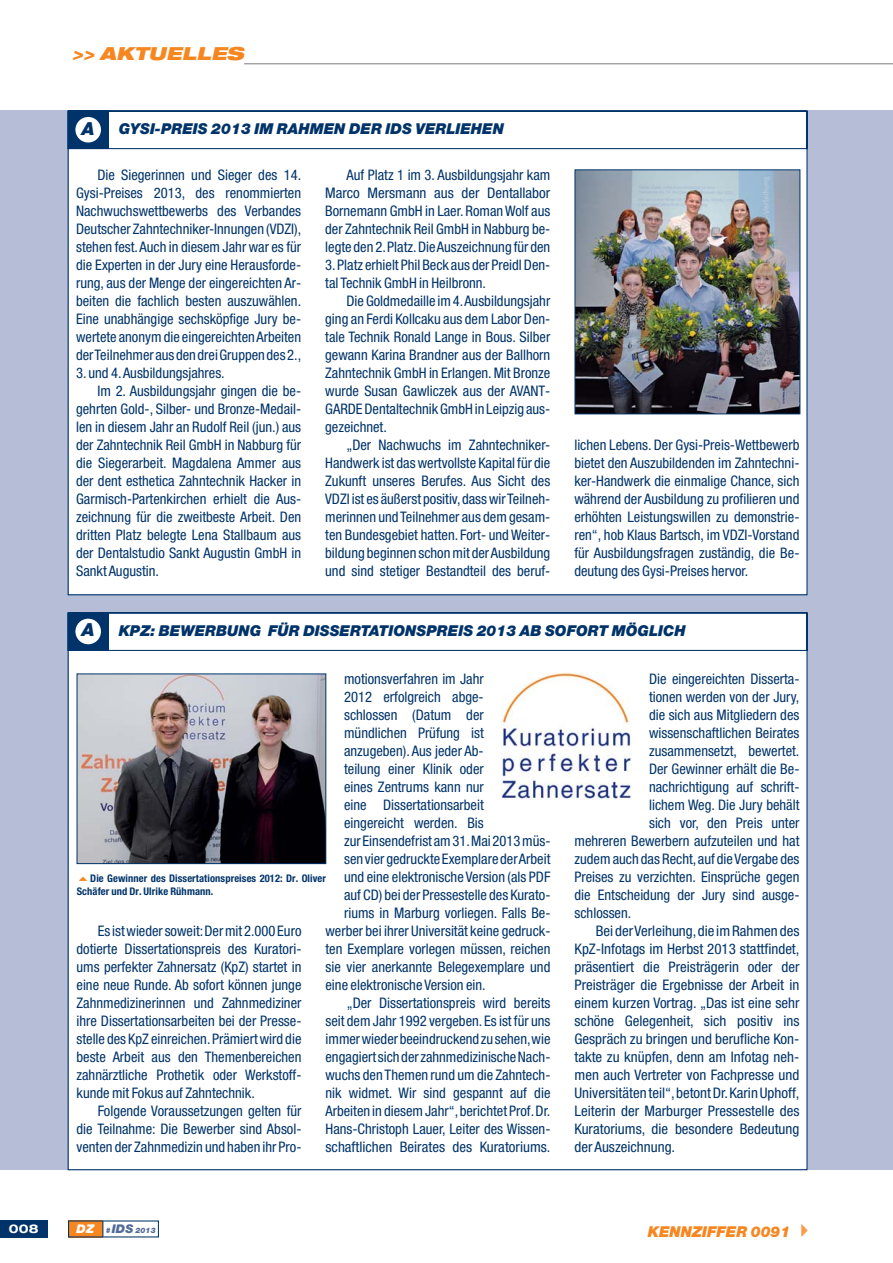
<style>
.page{position:relative;width:893px;height:1263px;background:#fff}
.page>*{position:absolute;margin:0;border:0;box-sizing:border-box;transform-origin:0 0}
.t1{font:italic 900 expanded 18px "Helvetica Neue";color:#f6861f}
.t2{font:italic 900 18px "Helvetica Neue";color:#003369}
.t3{font:italic 900 15px "Helvetica Neue";color:#003369}
.t4{font:italic 900 15px "Helvetica Neue";color:#f6861f}
.t5{font:condensed 14.55px/18px "Helvetica Neue";color:#003369;text-align:justify}
.t6{font:700 expanded 12px "Helvetica Neue";color:#fff}
.t7{font:700 condensed 10.5px/13.5px "Helvetica Neue";letter-spacing:.01em;color:#003369}
.t8{font:italic 900 7.5px "Helvetica Neue";color:#516b98}
.s1{font-size:12px;color:#fff}
.s2{font-size:12px}
.s3{color:#f89b49}
</style>
<div class="page">
<hr style="left:244px;top:63px;width:649px;height:1px;background:#808285">
<div style="left:68px;top:1220px;width:35px;height:17px;background:#f6861f"></div>
<div style="left:0;top:1220px;width:48px;height:17px;background:#003369"></div>
<svg style="left:102px;top:1221px;width:1px;height:16px"></svg>
<div style="left:0;top:111px;width:893px;height:1059px;background:#b5bed6"></div>
<div style="left:67px;top:110px;width:741px;height:486px;background:#fff"></div>
<div style="left:68px;top:111px;width:41px;height:38px;background:#003369"></div>
<div style="left:75px;top:117px;width:26px;height:26px;background:#fff;border-radius:50%"></div>
<img style="left:577px;top:172px;width:221px;height:240px">
<div style="left:575px;top:170px;width:225px;height:244px;border:1px solid #003369"></div>
<div style="left:67px;top:612px;width:741px;height:559px;background:#fff"></div>
<div style="left:68px;top:612px;width:41px;height:39px;background:#003369"></div>
<div style="left:75px;top:619px;width:26px;height:25px;background:#fff;border-radius:50%"></div>
<img style="left:79px;top:676px;width:245px;height:186px">
<div style="left:77px;top:674px;width:249px;height:190px;border:1px solid #003369"></div>
<img style="left:502px;top:673px;width:129px;height:129px">
<svg style="left:79px;top:877px;width:8px;height:4px"></svg>
<p class="t1" style="left:72px;top:45px;width:177px">&gt;&gt; AKTUELLES</p>
<p class="t2" style="left:82px;top:122px;width:14px">A</p>
<p class="t3" style="left:119px;top:123px;width:387px">GYSI-PREIS 2013 IM RAHMEN DER IDS VERLIEHEN</p>
<p class="t5" style="left:76px;top:167px;width:227px;text-indent:21px">Die Siegerinnen und Sieger des 14.<br>Gysi-Preises 2013, des renommierten Nachwuchswettbewerbs des Verbandes Deutscher Zahntechniker-Innungen (VDZI), stehen fest. Auch in diesem Jahr war es für die Experten in der Jury eine Herausforde&shy;rung, aus der Menge der eingereichten Ar&shy;beiten die fachlich besten auszuwählen.<br>Eine unabhängige sechsköpfige Jury be&shy;wertete anonym die eingereichten Arbeiten der Teilnehmer aus den drei Gruppen des 2.,</p>
<p class="t5" style="left:76px;top:365px;width:150px">3. und 4. Ausbildungsjahres.</p>
<p class="t5" style="left:97px;top:383px;width:205px">Im 2. Ausbildungsjahr gingen die be-</p>
<p class="t5" style="left:76px;top:401px;width:227px">gehrten Gold-, Silber- und Bronze-Medail-</p>
<p class="t5" style="left:76px;top:419px;width:227px">len in diesem Jahr an Rudolf Reil (jun.) aus</p>
<p class="t5" style="left:76px;top:437px;width:227px">der Zahntechnik Reil GmbH in Nabburg für</p>
<p class="t5" style="left:76px;top:455px;width:227px">die Siegerarbeit. Magdalena Ammer aus</p>
<p class="t5" style="left:76px;top:473px;width:227px">der dent esthetica Zahntechnik Hacker in</p>
<p class="t5" style="left:76px;top:491px;width:227px">Garmisch-Partenkirchen erhielt die Aus-</p>
<p class="t5" style="left:76px;top:509px;width:227px">zeichnung für die zweitbeste Arbeit. Den</p>
<p class="t5" style="left:76px;top:527px;width:227px">dritten Platz belegte Lena Stallbaum aus</p>
<p class="t5" style="left:76px;top:545px;width:227px">der Dentalstudio Sankt Augustin GmbH in</p>
<p class="t5" style="left:76px;top:563px;width:84px">Sankt Augustin.</p>
<p class="t5" style="left:325px;top:167px;width:227px;text-indent:21px">Auf Platz 1 im 3. Ausbildungsjahr kam Marco Mersmann aus der Dentallabor Bornemann GmbH in Laer. Roman Wolf aus der Zahntechnik Reil GmbH in Nabburg be&shy;legte den 2. Platz. Die Auszeichnung für den</p>
<p class="t5" style="left:325px;top:257px;width:227px">3. Platz erhielt Phil Beck aus der Preidl Den&shy;tal Technik GmbH in Heilbronn.</p>
<p class="t5" style="left:325px;top:293px;width:227px;text-indent:21px">Die Goldmedaille im 4. Ausbildungsjahr ging an Ferdi Kollcaku aus dem Labor Den&shy;tale Technik Ronald Lange in Bous. Silber gewann Karina Brandner aus der Ballhorn Zahntechnik GmbH in Erlangen. Mit Bronze wurde Susan Gawliczek aus der AVANT-GARDE Dentaltechnik GmbH in Leipzig aus&shy;gezeichnet.</p>
<p class="t5" style="left:325px;top:437px;width:227px;text-indent:21px">„Der Nachwuchs im Zahntechniker-Handwerk ist das wertvollste Kapital für die Zukunft unseres Berufes. Aus Sicht des VDZI ist es äußerst positiv, dass wir Teilneh&shy;merinnen und Teilnehmer aus dem gesam&shy;ten Bundesgebiet hatten. Fort- und Weiter&shy;bildung beginnen schon mit der Ausbildung und sind stetiger Bestandteil des beruf-</p>
<p class="t5" style="left:574px;top:437px;width:227px">lichen Lebens. Der Gysi-Preis-Wettbewerb bietet den Auszubildenden im Zahntechni&shy;ker-Handwerk die einmalige Chance, sich während der Ausbildung zu profilieren und erhöhten Leistungswillen zu demonstrie&shy;ren“, hob Klaus Bartsch, im VDZI-Vorstand für Ausbildungsfragen zuständig, die Be&shy;deutung des Gysi-Preises hervor.</p>
<p class="t2" style="left:82px;top:623px;width:14px">A</p>
<p class="t3" style="left:119px;top:625px;width:569px">KPZ: BEWERBUNG FÜR DISSERTATIONSPREIS 2013 AB SOFORT MÖGLICH</p>
<p class="t5" style="left:344px;top:671px;width:141px">motionsverfahren im Jahr</p>
<p class="t5" style="left:344px;top:689px;width:141px">2012 erfolgreich abge-</p>
<p class="t5" style="left:344px;top:707px;width:141px">schlossen (Datum der</p>
<p class="t5" style="left:344px;top:725px;width:141px">mündlichen Prüfung ist</p>
<p class="t5" style="left:344px;top:743px;width:141px">anzugeben). Aus jeder Ab-</p>
<p class="t5" style="left:344px;top:761px;width:141px">teilung einer Klinik oder</p>
<p class="t5" style="left:344px;top:779px;width:141px">eines Zentrums kann nur</p>
<p class="t5" style="left:344px;top:797px;width:141px">eine Dissertationsarbeit</p>
<p class="t5" style="left:344px;top:815px;width:141px">eingereicht werden. Bis</p>
<p class="t5" style="left:344px;top:833px;width:208px">zur Einsendefrist am 31. Mai 2013 müs-</p>
<p class="t5" style="left:344px;top:851px;width:208px">sen vier gedruckte Exemplare der Arbeit</p>
<p class="t5" style="left:344px;top:869px;width:208px">und eine elektronische Version (als PDF</p>
<p class="t5" style="left:344px;top:887px;width:208px">auf CD) bei der Pressestelle des Kurato-</p>
<p class="t5" style="left:344px;top:905px;width:208px">riums in Marburg vorliegen. Falls Be-</p>
<p class="t5" style="left:326px;top:923px;width:226px">werber bei ihrer Universität keine gedruck-</p>
<p class="t5" style="left:326px;top:941px;width:226px">ten Exemplare vorlegen müssen, reichen</p>
<p class="t5" style="left:326px;top:959px;width:226px">sie vier anerkannte Belegexemplare und</p>
<p class="t5" style="left:326px;top:977px;width:162px">eine elektronische Version ein.</p>
<p class="t5" style="left:347px;top:995px;width:205px">„Der Dissertationspreis wird bereits</p>
<p class="t5" style="left:326px;top:1013px;width:226px">seit dem Jahr 1992 vergeben. Es ist für uns</p>
<p class="t5" style="left:326px;top:1031px;width:226px">immer wieder beeindruckend zu sehen, wie</p>
<p class="t5" style="left:326px;top:1049px;width:226px">engagiert sich der zahnmedizinische Nach-</p>
<p class="t5" style="left:326px;top:1067px;width:226px">wuchs den Themen rund um die Zahntech-</p>
<p class="t5" style="left:326px;top:1085px;width:226px">nik widmet. Wir sind gespannt auf die</p>
<p class="t5" style="left:326px;top:1103px;width:226px">Arbeiten in diesem Jahr“, berichtet Prof. Dr.</p>
<p class="t5" style="left:326px;top:1121px;width:226px">Hans-Christoph Lauer, Leiter des Wissen-</p>
<p class="t5" style="left:326px;top:1139px;width:226px">schaftlichen Beirates des Kuratoriums.</p>
<p class="t7" style="left:77px;top:872px;width:251px;text-indent:13px">Die Gewinner des Dissertationspreises 2012: Dr. Oliver<br>Schäfer und Dr. Ulrike Rühmann.</p>
<p class="t5" style="left:77px;top:923px;width:226px;text-indent:21px">Es ist wieder soweit: Der mit 2.000 Euro dotierte Dissertationspreis des Kuratori&shy;ums perfekter Zahnersatz (KpZ) startet in eine neue Runde. Ab sofort können junge Zahnmedizinerinnen und Zahnmediziner ihre Dissertationsarbeiten bei der Presse&shy;stelle des KpZ einreichen. Prämiert wird die beste Arbeit aus den Themenbereichen zahnärztliche Prothetik oder Werkstoff&shy;kunde mit Fokus auf Zahntechnik.</p>
<p class="t5" style="left:77px;top:1103px;width:226px;text-indent:21px">Folgende Voraussetzungen gelten für die Teilnahme: Die Bewerber sind Absol&shy;venten der Zahnmedizin und haben ihr Pro-</p>
<p class="t5" style="left:649px;top:671px;width:152px">Die eingereichten Disserta-</p>
<p class="t5" style="left:649px;top:689px;width:152px">tionen werden von der Jury,</p>
<p class="t5" style="left:649px;top:707px;width:152px">die sich aus Mitgliedern des</p>
<p class="t5" style="left:649px;top:725px;width:152px">wissenschaftlichen Beirates</p>
<p class="t5" style="left:649px;top:743px;width:152px">zusammensetzt, bewertet.</p>
<p class="t5" style="left:649px;top:761px;width:152px">Der Gewinner erhält die Be-</p>
<p class="t5" style="left:649px;top:779px;width:152px">nachrichtigung auf schrift-</p>
<p class="t5" style="left:649px;top:797px;width:152px">lichem Weg. Die Jury behält</p>
<p class="t5" style="left:649px;top:815px;width:152px">sich vor, den Preis unter</p>
<p class="t5" style="left:574px;top:833px;width:226px">mehreren Bewerbern aufzuteilen und hat</p>
<p class="t5" style="left:574px;top:851px;width:226px">zudem auch das Recht, auf die Vergabe des</p>
<p class="t5" style="left:574px;top:869px;width:226px">Preises zu verzichten. Einsprüche gegen</p>
<p class="t5" style="left:574px;top:887px;width:226px">die Entscheidung der Jury sind ausge-</p>
<p class="t5" style="left:574px;top:905px;width:58px">schlossen.</p>
<p class="t5" style="left:596px;top:923px;width:205px">Bei der Verleihung, die im Rahmen des</p>
<p class="t5" style="left:574px;top:941px;width:226px">KpZ-Infotags im Herbst 2013 stattfindet,</p>
<p class="t5" style="left:574px;top:959px;width:226px">präsentiert die Preisträgerin oder der</p>
<p class="t5" style="left:574px;top:977px;width:226px">Preisträger die Ergebnisse der Arbeit in</p>
<p class="t5" style="left:574px;top:995px;width:226px">einem kurzen Vortrag. „Das ist eine sehr</p>
<p class="t5" style="left:574px;top:1013px;width:226px">schöne Gelegenheit, sich positiv ins</p>
<p class="t5" style="left:574px;top:1031px;width:226px">Gespräch zu bringen und berufliche Kon-</p>
<p class="t5" style="left:574px;top:1049px;width:226px">takte zu knüpfen, denn am Infotag neh-</p>
<p class="t5" style="left:574px;top:1067px;width:226px">men auch Vertreter von Fachpresse und</p>
<p class="t5" style="left:574px;top:1085px;width:226px">Universitäten teil“, betont Dr. Karin Uphoff,</p>
<p class="t5" style="left:574px;top:1103px;width:226px">Leiterin der Marburger Pressestelle des</p>
<p class="t5" style="left:574px;top:1121px;width:226px">Kuratoriums, die besondere Bedeutung</p>
<p class="t5" style="left:574px;top:1139px;width:102px">der Auszeichnung.</p>
<p class="t6" style="left:9px;top:1224px;width:31px">008</p>
<p class="t8" style="left:77px;top:1227px;width:81px"><span class="s1">DZ</span> #<span class="s2">IDS</span> 2013</p>
<p class="t4" style="left:648px;top:1227px;width:168px">KENNZIFFER 0091 <span class="s3">✔</span></p>
</div>
